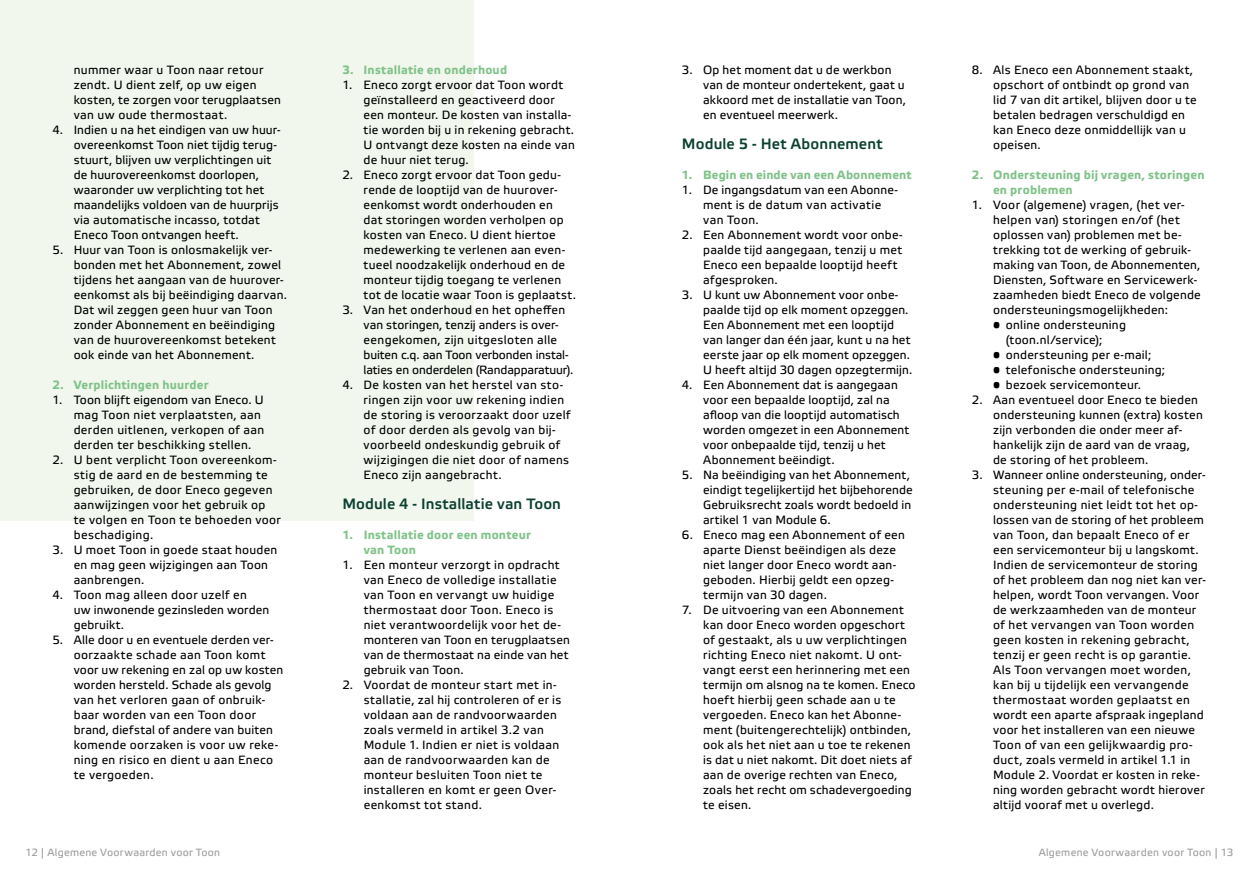
<style>
.page{position:relative;width:1259px;height:893px;background:#fff}
.page>*{position:absolute;margin:0;border:0;box-sizing:border-box;transform-origin:0 0}
.t1{font:15px "Etelka Medium Pro";letter-spacing:.01em;color:#0b4031}
.t2{font:12px/15px "Etelka Text Pro";letter-spacing:.02em;color:#000}
.t3{font:700 12px/15px "Etelka Text Pro";letter-spacing:.015em;color:#80c289}
.t4{font:10.5px "Etelka Text Pro";letter-spacing:.025em;color:#9d9d9c}
</style>
<div class="page">
<div style="left:0;top:0;width:473px;height:521px;background:#f1f7ed"></div>
<p class="t2" style="left:74px;top:64px;width:209px">nummer waar u Toon naar retour zendt. U dient zelf, op uw eigen kosten, te zorgen voor terugplaatsen van uw oude thermostaat.</p>
<p class="t2" style="left:74px;top:124px;width:208px;text-indent:-21px">4. Indien u na het eindigen van uw huur&shy;overeenkomst Toon niet tijdig terug&shy;stuurt, blijven uw verplichtingen uit de huurovereenkomst doorlopen, waaronder uw verplichting tot het maandelijks voldoen van de huurprijs via automatische incasso, totdat Eneco Toon ontvangen heeft.</p>
<p class="t2" style="left:74px;top:244px;width:215px;text-indent:-21px">5. Huur van Toon is onlosmakelijk ver&shy;bonden met het Abonnement, zowel tijdens het aangaan van de huurover&shy;eenkomst als bij beëindiging daarvan.<br>Dat wil zeggen geen huur van Toon zonder Abonnement en beëindiging van de huurovereenkomst betekent ook einde van het Abonnement.</p>
<p class="t3" style="left:52px;top:378px;width:158px">2. Verplichtingen huurder</p>
<p class="t2" style="left:74px;top:394px;width:192px;text-indent:-21px">1. Toon blijft eigendom van Eneco. U mag Toon niet verplaatsten, aan derden uitlenen, verkopen of aan derden ter beschikking stellen.</p>
<p class="t2" style="left:74px;top:454px;width:209px;text-indent:-21px">2. U bent verplicht Toon overeenkom&shy;stig de aard en de bestemming te gebruiken, de door Eneco gegeven aanwijzingen voor het gebruik op<br>te volgen en Toon te behoeden voor beschadiging.</p>
<p class="t2" style="left:74px;top:544px;width:205px;text-indent:-21px">3. U moet Toon in goede staat houden en mag geen wijzigingen aan Toon aanbrengen.</p>
<p class="t2" style="left:74px;top:589px;width:197px;text-indent:-21px">4. Toon mag alleen door uzelf en<br>uw inwonende gezinsleden worden gebruikt.</p>
<p class="t2" style="left:74px;top:634px;width:211px;text-indent:-21px">5. Alle door u en eventuele derden ver&shy;oorzaakte schade aan Toon komt voor uw rekening en zal op uw kosten worden hersteld. Schade als gevolg van het verloren gaan of onbruik&shy;baar worden van een Toon door brand, diefstal of andere van buiten komende oorzaken is voor uw reke&shy;ning en risico en dient u aan Eneco te vergoeden.</p>
<p class="t3" style="left:342px;top:63px;width:166px">3. Installatie en onderhoud</p>
<p class="t2" style="left:364px;top:79px;width:213px;text-indent:-21px">1. Eneco zorgt ervoor dat Toon wordt geïnstalleerd en geactiveerd door een monteur. De kosten van installa&shy;tie worden bij u in rekening gebracht.<br>U ontvangt deze kosten na einde van de huur niet terug.</p>
<p class="t2" style="left:364px;top:169px;width:214px;text-indent:-21px">2. Eneco zorgt ervoor dat Toon gedu&shy;rende de looptijd van de huurover&shy;eenkomst wordt onderhouden en<br>dat storingen worden verholpen op kosten van Eneco. U dient hiertoe medewerking te verlenen aan even&shy;tueel noodzakelijk onderhoud en de monteur tijdig toegang te verlenen tot de locatie waar Toon is geplaatst.</p>
<p class="t2" style="left:363px;top:304px;width:211px;text-indent:-21px">3. Van het onderhoud en het opheffen van storingen, tenzij anders is over&shy;eengekomen, zijn uitgesloten alle buiten c.q. aan Toon verbonden instal&shy;laties en onderdelen (Randapparatuur).</p>
<p class="t2" style="left:363px;top:379px;width:208px;text-indent:-21px">4. De kosten van het herstel van sto&shy;ringen zijn voor uw rekening indien de storing is veroorzaakt door uzelf of door derden als gevolg van bij&shy;voorbeeld ondeskundig gebruik of wijzigingen die niet door of namens Eneco zijn aangebracht.</p>
<p class="t1" style="left:342px;top:496px;width:220px">Module 4 - Installatie van Toon</p>
<p class="t3" style="left:364px;top:528px;width:169px;text-indent:-21px">1. Installatie door een monteur van Toon</p>
<p class="t2" style="left:364px;top:559px;width:208px;text-indent:-21px">1. Een monteur verzorgt in opdracht van Eneco de volledige installatie van Toon en vervangt uw huidige thermostaat door Toon. Eneco is niet verantwoordelijk voor het de&shy;monteren van Toon en terugplaatsen van de thermostaat na einde van het gebruik van Toon.</p>
<p class="t2" style="left:364px;top:679px;width:199px;text-indent:-21px">2. Voordat de monteur start met in&shy;stallatie, zal hij controleren of er is voldaan aan de randvoorwaarden zoals vermeld in artikel 3.2 van<br>Module 1. Indien er niet is voldaan aan de randvoorwaarden kan de monteur besluiten Toon niet te installeren en komt er geen Over&shy;eenkomst tot stand.</p>
<p class="t2" style="left:703px;top:64px;width:204px;text-indent:-21px">3. Op het moment dat u de werkbon van de monteur ondertekent, gaat u akkoord met de installatie van Toon, en eventueel meerwerk.</p>
<p class="t1" style="left:682px;top:136px;width:202px">Module 5 - Het Abonnement</p>
<p class="t3" style="left:682px;top:168px;width:231px">1. Begin en einde van een Abonnement</p>
<p class="t2" style="left:703px;top:184px;width:196px;text-indent:-21px">1. De ingangsdatum van een Abonne&shy;ment is de datum van activatie van Toon.</p>
<p class="t2" style="left:703px;top:229px;width:201px;text-indent:-21px">2. Een Abonnement wordt voor onbe&shy;paalde tijd aangegaan, tenzij u met<br>Eneco een bepaalde looptijd heeft afgesproken.</p>
<p class="t2" style="left:703px;top:289px;width:211px;text-indent:-21px">3. U kunt uw Abonnement voor onbe&shy;paalde tijd op elk moment opzeggen.<br>Een Abonnement met een looptijd van langer dan één jaar, kunt u na het eerste jaar op elk moment opzeggen.<br>U heeft altijd 30 dagen opzegtermijn.</p>
<p class="t2" style="left:703px;top:379px;width:208px;text-indent:-21px">4. Een Abonnement dat is aangegaan voor een bepaalde looptijd, zal na afloop van die looptijd automatisch worden omgezet in een Abonnement voor onbepaalde tijd, tenzij u het<br>Abonnement beëindigt.</p>
<p class="t2" style="left:703px;top:469px;width:211px;text-indent:-21px">5. Na beëindiging van het Abonnement, eindigt tegelijkertijd het bijbehorende Gebruiksrecht zoals wordt bedoeld in artikel 1 van Module 6.</p>
<p class="t2" style="left:703px;top:529px;width:203px;text-indent:-21px">6. Eneco mag een Abonnement of een aparte Dienst beëindigen als deze niet langer door Eneco wordt aan&shy;geboden. Hierbij geldt een opzeg&shy;termijn van 30 dagen.</p>
<p class="t2" style="left:703px;top:604px;width:214px;text-indent:-21px">7. De uitvoering van een Abonnement kan door Eneco worden opgeschort of gestaakt, als u uw verplichtingen richting Eneco niet nakomt. U ont&shy;vangt eerst een herinnering met een termijn om alsnog na te komen. Eneco hoeft hierbij geen schade aan u te vergoeden. Eneco kan het Abonne&shy;ment (buitengerechtelijk) ontbinden, ook als het niet aan u toe te rekenen is dat u niet nakomt. Dit doet niets af aan de overige rechten van Eneco, zoals het recht om schadevergoeding te eisen.</p>
<p class="t2" style="left:993px;top:64px;width:205px;text-indent:-21px">8. Als Eneco een Abonnement staakt, opschort of ontbindt op grond van lid 7 van dit artikel, blijven door u te betalen bedragen verschuldigd en kan Eneco deze onmiddellijk van u opeisen.</p>
<p class="t3" style="left:993px;top:168px;width:213px;text-indent:-21px">2. Ondersteuning bij vragen, storingen en problemen</p>
<p class="t2" style="left:993px;top:199px;width:209px;text-indent:-21px">1. Voor (algemene) vragen, (het ver&shy;helpen van) storingen en/of (het oplossen van) problemen met be&shy;trekking tot de werking of gebruik&shy;making van Toon, de Abonnementen, Diensten, Software en Servicewerk&shy;zaamheden biedt Eneco de volgende ondersteuningsmogelijkheden:</p>
<p class="t2" style="left:1006px;top:319px;width:122px;text-indent:-13px">• online ondersteuning (toon.nl/service);</p>
<p class="t2" style="left:993px;top:349px;width:160px">• ondersteuning per e-mail;</p>
<p class="t2" style="left:993px;top:364px;width:174px">• telefonische ondersteuning;</p>
<p class="t2" style="left:993px;top:379px;width:149px">• bezoek servicemonteur.</p>
<p class="t2" style="left:993px;top:394px;width:211px;text-indent:-21px">2. Aan eventueel door Eneco te bieden ondersteuning kunnen (extra) kosten zijn verbonden die onder meer af&shy;hankelijk zijn de aard van de vraag, de storing of het probleem.</p>
<p class="t2" style="left:993px;top:469px;width:214px;text-indent:-21px">3. Wanneer online ondersteuning, onder&shy;steuning per e-mail of telefonische ondersteuning niet leidt tot het op&shy;lossen van de storing of het probleem van Toon, dan bepaalt Eneco of er een servicemonteur bij u langskomt.<br>Indien de servicemonteur de storing of het probleem dan nog niet kan ver&shy;helpen, wordt Toon vervangen. Voor de werkzaamheden van de monteur of het vervangen van Toon worden geen kosten in rekening gebracht, tenzij er geen recht is op garantie.<br>Als Toon vervangen moet worden, kan bij u tijdelijk een vervangende thermostaat worden geplaatst en wordt een aparte afspraak ingepland voor het installeren van een nieuwe Toon of van een gelijkwaardig pro&shy;duct, zoals vermeld in artikel 1.1 in Module 2. Voordat er kosten in reke&shy;ning worden gebracht wordt hierover altijd vooraf met u overlegd.</p>
<p class="t4" style="left:26px;top:846px;width:196px">12 | Algemene Voorwaarden voor Toon</p>
<p class="t4" style="left:1038px;top:846px;width:196px">Algemene Voorwaarden voor Toon | 13</p>
</div>
